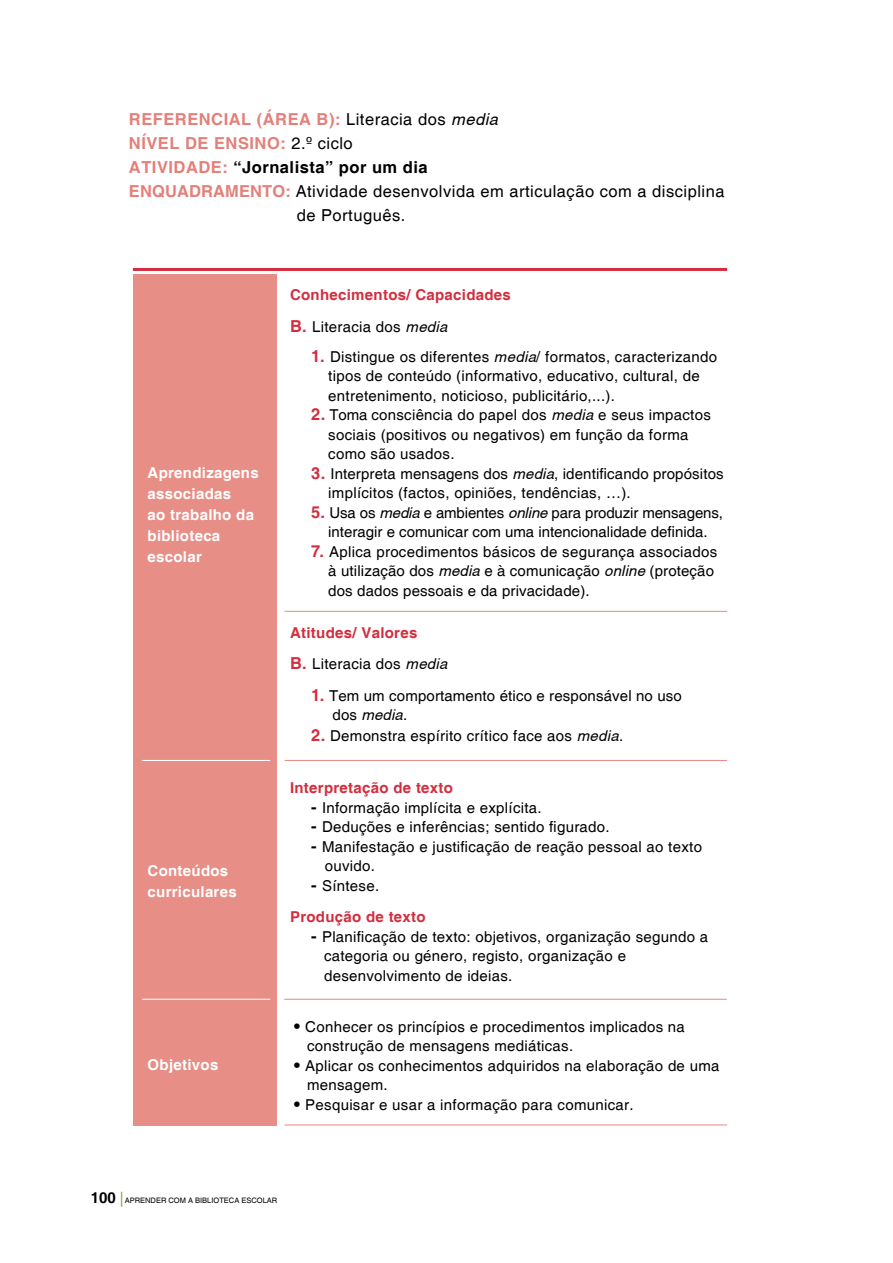
<style>
.page{position:relative;width:893px;height:1263px;background:#fff}
.page>*{position:absolute;margin:0;border:0;box-sizing:border-box;transform-origin:0 0}
.t1{font:16.5px "Helvetica";letter-spacing:.03em;color:#000}
.t2{font:700 16.5px "Helvetica";letter-spacing:.03em;color:#e38079}
.t3{font:700 16.5px "Helvetica";letter-spacing:.03em;color:#000}
.t4{font:15px/19.5px "Helvetica";letter-spacing:.02em;color:#000}
.t5{font:700 15px/31.5px "Helvetica";letter-spacing:.02em;color:#d32e3f}
.t6{font:15px/19.5px "Helvetica";color:#000;text-align:center}
.t7{font:700 15px/21px "Helvetica";letter-spacing:.02em;color:#fff}
.t8{font:7.5px "Helvetica";color:#000}
.s1{font-weight:400;color:#000}
.s2{font-weight:400;font-style:italic;color:#000}
.s3{color:#e38079}
.s4{font-weight:700;color:#e38079}
.s5{font-size:16.5px}
.s6{font-weight:700;font-size:16.5px;color:#d32e3f}
.s7{font-style:italic}
.s8{font-weight:700;font-size:16.5px}
.s9{font-size:16.5px;color:#000}
.s10{font-weight:700;font-size:15px}
.s11{font-weight:700;font-size:15px;color:#87962b}
</style>
<div class="page">
<div style="left:133px;top:274px;width:144px;height:851px;background:#e78e86"></div>
<hr style="left:284px;top:999px;width:443px;height:1px;background:#e78e86">
<hr style="left:142px;top:999px;width:128px;height:1px;background:#fff">
<hr style="left:133px;top:268px;width:594px;height:3px;background:#d32e3f">
<hr style="left:285px;top:1124px;width:442px;height:1px;background:#e78e86">
<hr style="left:285px;top:611px;width:442px;height:1px;background:#e78e86">
<hr style="left:285px;top:760px;width:442px;height:1px;background:#e78e86">
<hr style="left:142px;top:760px;width:128px;height:1px;background:#fff">
<p class="t2" style="left:129px;top:110px;width:371px">REFERENCIAL (ÁREA B): <span class="s1">Literacia dos</span> <span class="s2">media</span></p>
<p class="t2" style="left:129px;top:133px;width:225px">NÍVEL DE ENSINO: <span class="s1">2.º ciclo</span></p>
<p class="t3" style="left:129px;top:157px;width:300px"><span class="s3">ATIVIDADE:</span> “Jornalista” por um dia</p>
<p class="t1" style="left:129px;top:182px;width:597px"><span class="s4">ENQUADRAMENTO:</span> Atividade desenvolvida em articulação com a disciplina</p>
<p class="t1" style="left:297px;top:205px;width:110px">de Português.</p>
<p class="t7" style="left:148px;top:463px;width:113px">Aprendizagens associadas<br>ao trabalho da biblioteca escolar</p>
<p class="t7" style="left:148px;top:860px;width:91px">Conteúdos curriculares</p>
<p class="t7" style="left:148px;top:1055px;width:72px">Objetivos</p>
<p class="t5" style="left:290px;top:280px;width:222px">Conhecimentos/ Capacidades<br><span class="s5">B.</span> <span class="s1">Literacia dos</span> <span class="s2">media</span></p>
<p class="t4" style="left:328px;top:347px;width:390px;text-indent:-17px"><span class="s6">1.</span> Distingue os diferentes <span class="s7">media</span>/ formatos, caracterizando tipos de conteúdo (informativo, educativo, cultural, de entretenimento, noticioso, publicitário,...).</p>
<p class="t4" style="left:328px;top:406px;width:384px;text-indent:-17px"><span class="s6">2.</span> Toma consciência do papel dos <span class="s7">media</span> e seus impactos sociais (positivos ou negativos) em função da forma como são usados.</p>
<p class="t4" style="left:328px;top:464px;width:397px;text-indent:-17px"><span class="s6">3.</span> Interpreta mensagens dos <span class="s7">media</span>, identificando propósitos implícitos (factos, opiniões, tendências, …).</p>
<p class="t6" style="left:311px;top:503px;width:413px"><span class="s6">5.</span> Usa os <span class="s7">media</span> e ambientes <span class="s7">online</span> para produzir mensagens, interagir e comunicar com uma intencionalidade definida.</p>
<p class="t4" style="left:328px;top:542px;width:390px;text-indent:-17px"><span class="s6">7.</span> Aplica procedimentos básicos de segurança associados à utilização dos <span class="s7">media</span> e à comunicação <span class="s7">online</span> (proteção dos dados pessoais e da privacidade).</p>
<p class="t5" style="left:290px;top:617px;width:159px">Atitudes/ Valores<br><span class="s5">B.</span> <span class="s1">Literacia dos</span> <span class="s2">media</span></p>
<p class="t4" style="left:333px;top:686px;width:351px;text-indent:-21px"><span class="s6">1.</span> Tem um comportamento ético e responsável no uso dos <span class="s7">media</span>.</p>
<p class="t4" style="left:311px;top:727px;width:314px"><span class="s6">2.</span> Demonstra espírito crítico face aos <span class="s7">media</span>.</p>
<p class="t5" style="left:290px;top:773px;width:165px">Interpretação de texto</p>
<p class="t4" style="left:311px;top:798px;width:232px"><span class="s8">-</span> Informação implícita e explícita.</p>
<p class="t4" style="left:311px;top:817px;width:300px"><span class="s8">-</span> Deduções e inferências; sentido figurado.</p>
<p class="t4" style="left:325px;top:837px;width:379px;text-indent:-13px"><span class="s8">-</span> Manifestação e justificação de reação pessoal ao texto ouvido.</p>
<p class="t5" style="left:290px;top:870px;width:137px;text-indent:21px"><span class="s9">-</span> <span class="s1">Síntese.<br></span>Produção de texto</p>
<p class="t4" style="left:324px;top:927px;width:386px;text-indent:-13px"><span class="s8">-</span> Planificação de texto: objetivos, organização segundo a categoria ou género, registo, organização e desenvolvimento de ideias.</p>
<p class="t4" style="left:307px;top:1017px;width:379px;text-indent:-13px"><span class="s8">•</span> Conhecer os princípios e procedimentos implicados na construção de mensagens mediáticas.</p>
<p class="t4" style="left:307px;top:1056px;width:414px;text-indent:-13px"><span class="s8">•</span> Aplicar os conhecimentos adquiridos na elaboração de uma mensagem.</p>
<p class="t4" style="left:294px;top:1095px;width:341px"><span class="s8">•</span> Pesquisar e usar a informação para comunicar.</p>
<p class="t8" style="left:91px;top:1196px;width:188px"><span class="s10">100</span> <span class="s11">|</span> APRENDER COM A BIBLIOTECA ESCOLAR</p>
</div>
